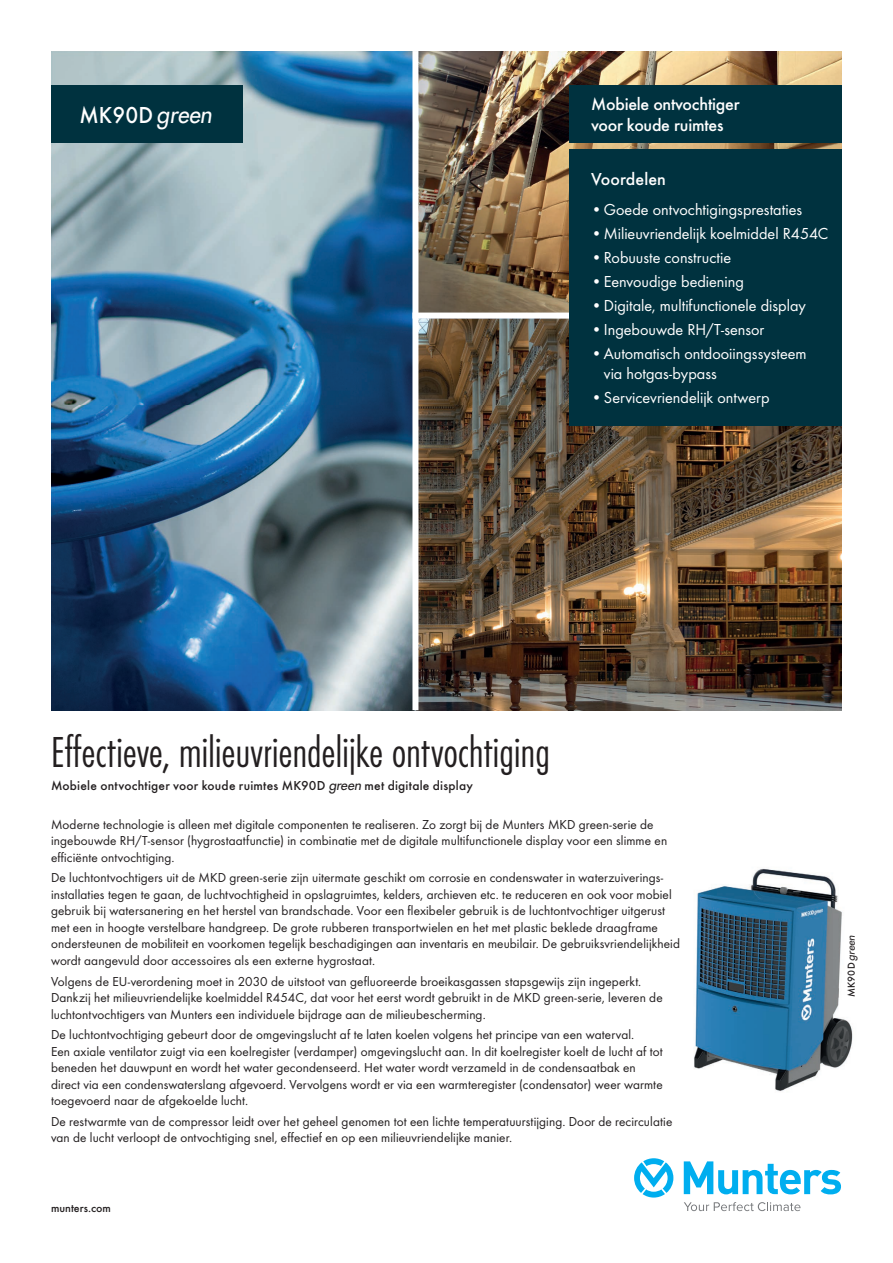
<style>
.page{position:relative;width:893px;height:1263px;background:#fff}
.page>*{position:absolute;margin:0;border:0;box-sizing:border-box;transform-origin:0 0}
.t1{font:300 45px "Futura Con";letter-spacing:-.01em;color:#231f20}
.t2{font:500 24px "Futura";letter-spacing:.005em;color:#fff;scale:.95 1}
.t3{font:500 18px/21.6px "Futura";letter-spacing:-.015em;color:#fff}
.t4{font:500 18px "Futura";letter-spacing:.005em;color:#fff}
.t5{font:16.5px/19.8px "Futura Boo";color:#fff}
.t6{font:13.5px/16.5px "Futura Boo";letter-spacing:.01em;color:#231f20}
.t7{font:500 13.5px "Futura";letter-spacing:.015em;color:#231f20}
.t8{font:500 12px "Futura";color:#231f20}
.t9{font:500 10.5px "Futura";letter-spacing:.015em;color:#231f20}
.s1{font-weight:400;font-style:italic}
</style>
<div class="page">
<img style="left:694px;top:868px;width:159px;height:223px">
<img style="left:51px;top:51px;width:791px;height:659px">
<div style="left:51px;top:85px;width:191px;height:57px;background:#00323f"></div>
<svg style="left:684px;top:1161px;width:157px;height:33px"></svg>
<svg style="left:634px;top:1158px;width:39px;height:39px"></svg>
<svg style="left:684px;top:1202px;width:116px;height:9px"></svg>
<div style="left:412px;top:313px;width:427px;height:6px;background:#fff"></div>
<div style="left:412px;top:51px;width:6px;height:659px;background:#fff"></div>
<div style="left:570px;top:85px;width:272px;height:57px;background:#00323f"></div>
<div style="left:570px;top:149px;width:272px;height:276px;background:#00323f"></div>
<h2 class="t2" style="left:79px;top:101px;width:141px">MK90D <span class="s1">green</span></h2>
<h3 class="t3" style="left:591px;top:93px;width:150px">Mobiele ontvochtiger voor koude ruimtes</h3>
<h3 class="t4" style="left:591px;top:168px;width:76px">Voordelen</h3>
<p class="t5" style="left:591px;top:199px;width:213px">• Goede ontvochtigingsprestaties</p>
<p class="t5" style="left:591px;top:223px;width:239px">• Milieuvriendelijk koelmiddel R454C</p>
<p class="t5" style="left:591px;top:247px;width:142px">• Robuuste constructie</p>
<p class="t5" style="left:591px;top:271px;width:154px">• Eenvoudige bediening</p>
<p class="t5" style="left:591px;top:295px;width:216px">• Digitale, multifunctionele display</p>
<p class="t5" style="left:591px;top:319px;width:175px">• Ingebouwde RH/T-sensor</p>
<p class="t5" style="left:604px;top:344px;width:204px;text-indent:-13px">• Automatisch ontdooiingssysteem via hotgas-bypass</p>
<p class="t5" style="left:591px;top:387px;width:180px">• Servicevriendelijk ontwerp</p>
<h1 class="t1" style="left:51px;top:726px;width:501px">Effectieve, milieuvriendelijke ontvochtiging</h1>
<p class="t7" style="left:51px;top:777px;width:423px">Mobiele ontvochtiger voor koude ruimtes MK90D <span class="s1">green</span> met digitale display</p>
<p class="t6" style="left:51px;top:816px;width:618px">Moderne technologie is alleen met digitale componenten te realiseren. Zo zorgt bij de Munters MKD green-serie de ingebouwde RH/T-sensor (hygrostaatfunctie) in combinatie met de digitale multifunctionele display voor een slimme en efficiënte ontvochtiging.</p>
<p class="t6" style="left:51px;top:870px;width:630px">De luchtontvochtigers uit de MKD green-serie zijn uitermate geschikt om corrosie en condenswater in waterzuiverings&shy;installaties tegen te gaan, de luchtvochtigheid in opslagruimtes, kelders, archieven etc. te reduceren en ook voor mobiel gebruik bij watersanering en het herstel van brandschade. Voor een flexibeler gebruik is de luchtontvochtiger uitgerust met een in hoogte verstelbare handgreep. De grote rubberen transportwielen en het met plastic beklede draagframe ondersteunen de mobiliteit en voorkomen tegelijk beschadigingen aan inventaris en meubilair. De gebruiksvriendelijkheid wordt aangevuld door accessoires als een externe hygrostaat.</p>
<p class="t6" style="left:51px;top:973px;width:613px">Volgens de EU-verordening moet in 2030 de uitstoot van gefluoreerde broeikasgassen stapsgewijs zijn ingeperkt.<br>Dankzij het milieuvriendelijke koelmiddel R454C, dat voor het eerst wordt gebruikt in de MKD green-serie, leveren de luchtontvochtigers van Munters een individuele bijdrage aan de milieubescherming.</p>
<p class="t6" style="left:51px;top:1026px;width:613px">De luchtontvochtiging gebeurt door de omgevingslucht af te laten koelen volgens het principe van een waterval.<br>Een axiale ventilator zuigt via een koelregister (verdamper) omgevingslucht aan. In dit koelregister koelt de lucht af tot beneden het dauwpunt en wordt het water gecondenseerd. Het water wordt verzameld in de condensaatbak en direct via een condenswaterslang afgevoerd. Vervolgens wordt er via een warmteregister (condensator) weer warmte toegevoerd naar de afgekoelde lucht.</p>
<p class="t6" style="left:51px;top:1113px;width:623px">De restwarmte van de compressor leidt over het geheel genomen tot een lichte temperatuurstijging. Door de recirculatie van de lucht verloopt de ontvochtiging snel, effectief en op een milieuvriendelijke manier.</p>
<p class="t8" style="left:51px;top:1200px;width:61px">munters.com</p>
<p class="t9" style="left:845px;top:997px;width:63px;rotate:-90deg">MK90D <span class="s1">green</span></p>
</div>
